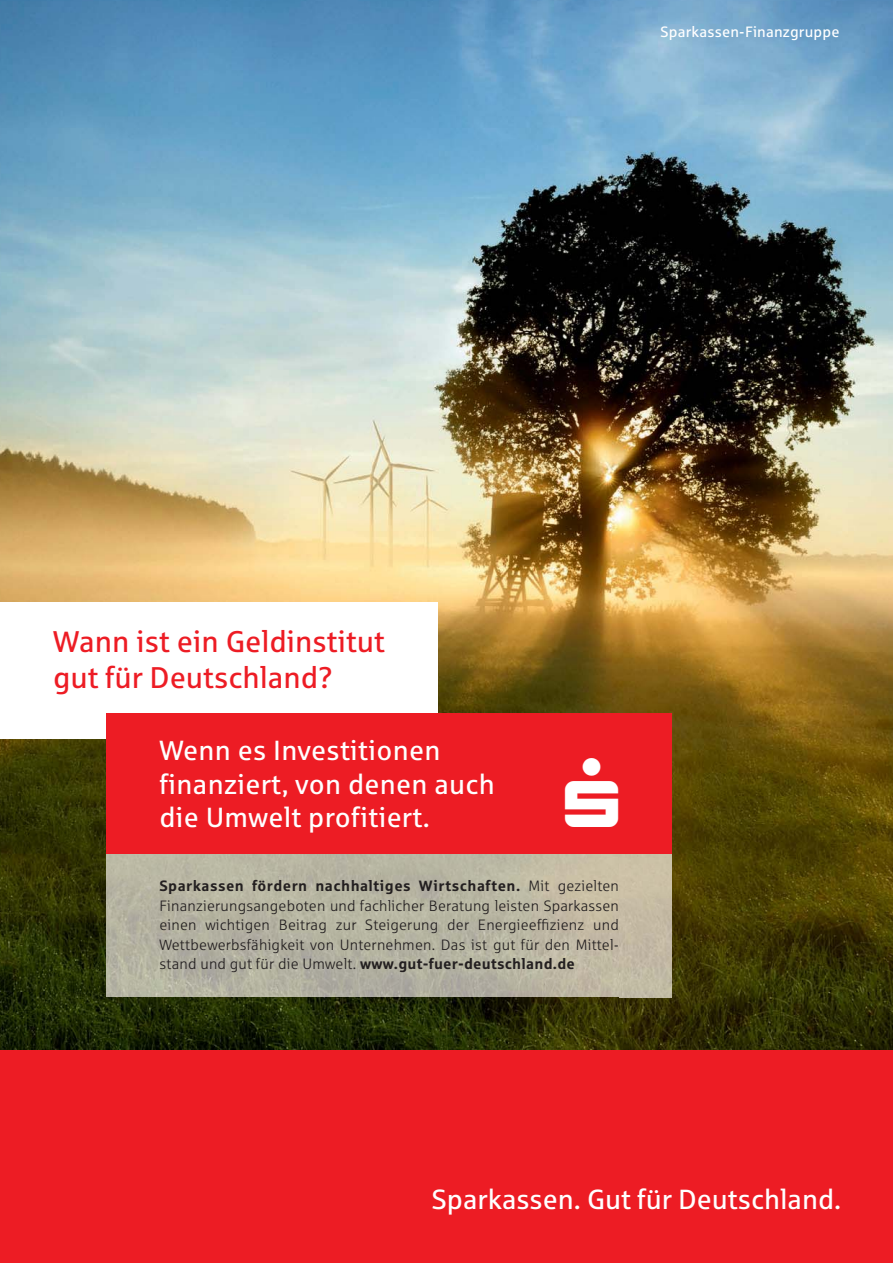
<style>
.page{position:relative;width:893px;height:1263px;background:#fff}
.page>*{position:absolute;margin:0;border:0;box-sizing:border-box;transform-origin:0 0}
.t1{font:30px/36px "Sparkasse Rg";color:#ed1c24}
.t2{font:27.75px/33.3px "Sparkasse Rg";letter-spacing:.01em;color:#fff}
.t3{font:15px/19.5px "Sparkasse Lt";letter-spacing:.015em;color:#231f20;text-align:justify}
.t4{font:700 15px "Sparkasse Rg";letter-spacing:.03em;color:#231f20}
.t5{font:15px "Sparkasse Rg";letter-spacing:.01em;color:#fff}
.s1{font-family:"Sparkasse Lt";font-weight:400}
</style>
<div class="page">
<img style="left:0;top:0;width:893px;height:1050px">
<div style="left:0;top:1050px;width:893px;height:213px;background:#ed1c24"></div>
<div style="left:0;top:603px;width:438px;height:136px;background:#fff"></div>
<img style="left:106px;top:853px;width:566px;height:144px">
<div style="left:106px;top:713px;width:566px;height:140px;background:#ed1c24"></div>
<p class="t5" style="left:660px;top:26px;width:181px">Sparkassen-Finanzgruppe</p>
<h1 class="t1" style="left:53px;top:626px;width:333px">Wann ist ein Geldinstitut gut für Deutschland?</h1>
<h2 class="t2" style="left:159px;top:736px;width:337px">Wenn es Investitionen finanziert, von denen auch die Umwelt profitiert.</h2>
<p class="t4" style="left:159px;top:880px;width:461px">Sparkassen fördern nachhaltiges Wirtschaften. <span class="s1">Mit gezielten</span></p>
<p class="t3" style="left:159px;top:897px;width:461px">Finanzierungsangeboten und fachlicher Beratung leisten Sparkassen einen wichtigen Beitrag zur Steigerung der Energieef-zienz und Wettbewerbsfähigkeit von Unternehmen. Das ist gut für den Mittel-</p>
<p class="t4" style="left:159px;top:958px;width:417px"><span class="s1">stand und gut für die Umwelt.</span> www.gut-fuer-deutschland.de</p>
<h2 class="t2" style="left:432px;top:1186px;width:411px">Sparkassen. Gut für Deutschland.</h2>
</div>
